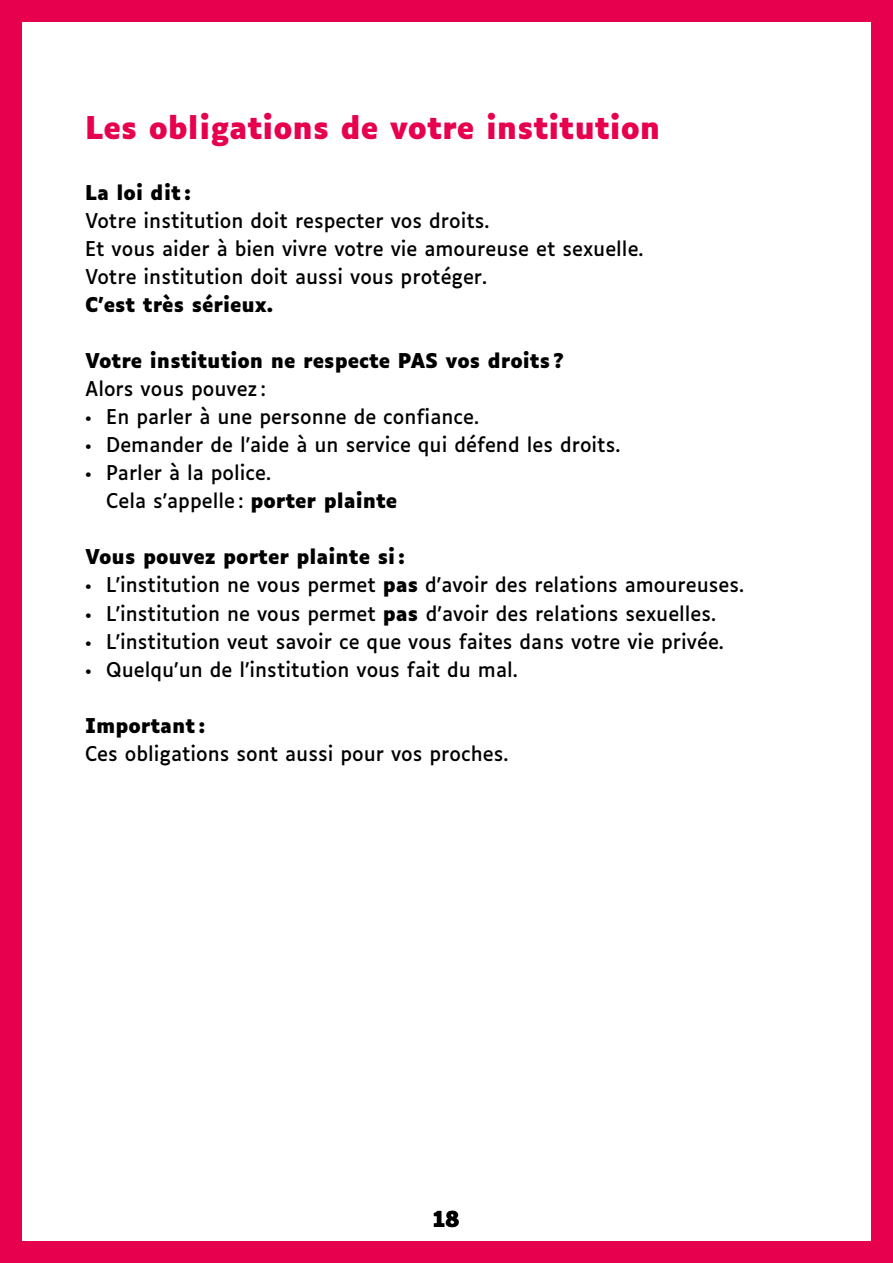
<style>
.page{position:relative;width:893px;height:1263px;background:#fff}
.page>*{position:absolute;margin:0;border:0;box-sizing:border-box;transform-origin:0 0}
.t1{font:700 30px "Luciole";color:#e6004d}
.t2{font:700 21px "Luciole";color:#000}
.t3{font:19.5px/28px "Luciole";color:#000}
.t4{font:700 19.5px "Luciole";color:#000}
.s1{font-weight:700}
</style>
<div class="page">
<div style="left:0;top:0;width:893px;height:21px;background:#e6004d"></div>
<div style="left:0;top:1242px;width:893px;height:21px;background:#e6004d"></div>
<div style="left:0;top:0;width:21px;height:1263px;background:#e6004d"></div>
<div style="left:872px;top:0;width:21px;height:1263px;background:#e6004d"></div>
<h1 class="t1" style="left:85px;top:111px;width:577px">Les obligations de votre institution</h1>
<p class="t4" style="left:85px;top:182px;width:107px">La loi dit :</p>
<p class="t3" style="left:85px;top:205px;width:560px">Votre institution doit respecter vos droits.<br>Et vous aider à bien vivre votre vie amoureuse et sexuelle.<br>Votre institution doit aussi vous protéger.</p>
<p class="t4" style="left:85px;top:294px;width:190px">C’est très sérieux.</p>
<p class="t4" style="left:85px;top:350px;width:480px">Votre institution ne respecte PAS vos droits ?</p>
<p class="t3" style="left:85px;top:373px;width:182px">Alors vous pouvez :</p>
<p class="t3" style="left:85px;top:401px;width:395px">• En parler à une personne de confiance.</p>
<p class="t3" style="left:85px;top:429px;width:537px">• Demander de l’aide à un service qui défend les droits.</p>
<p class="t3" style="left:106px;top:457px;width:292px;text-indent:-21px">• Parler à la police.<br>Cela s’appelle : <span class="s1">porter plainte</span></p>
<p class="t4" style="left:85px;top:546px;width:321px">Vous pouvez porter plainte si :</p>
<p class="t3" style="left:85px;top:569px;width:661px">• L’institution ne vous permet <span class="s1">pas</span> d’avoir des relations amoureuses.</p>
<p class="t3" style="left:85px;top:597px;width:633px">• L’institution ne vous permet <span class="s1">pas</span> d’avoir des relations sexuelles.</p>
<p class="t3" style="left:85px;top:626px;width:640px">• L’institution veut savoir ce que vous faites dans votre vie privée.</p>
<p class="t3" style="left:85px;top:654px;width:434px">• Quelqu’un de l’institution vous fait du mal.</p>
<p class="t4" style="left:85px;top:715px;width:122px">Important :</p>
<p class="t3" style="left:85px;top:738px;width:425px">Ces obligations sont aussi pour vos proches.</p>
<p class="t2" style="left:433px;top:1207px;width:28px">18</p>
</div>
